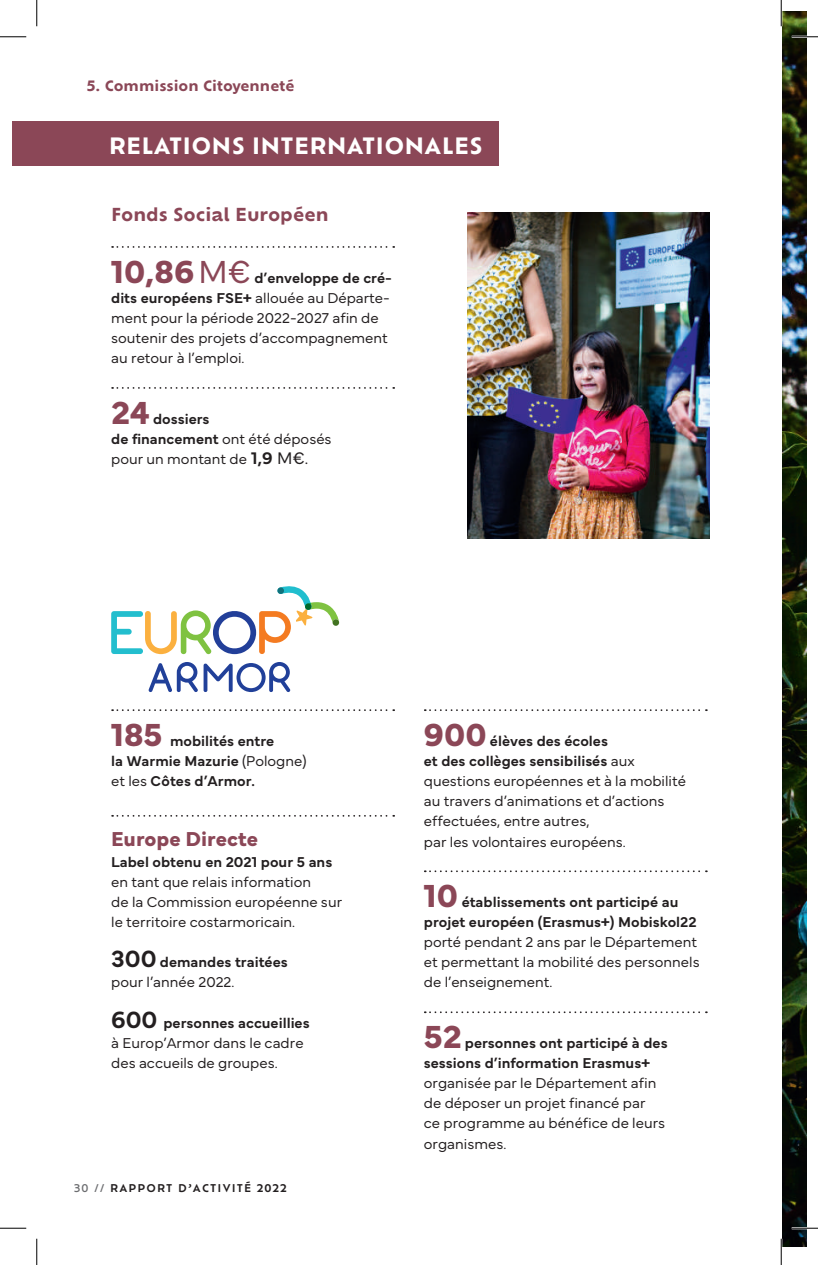
<style>
.page{position:relative;width:818px;height:1265px;background:#fff}
.page>*{position:absolute;margin:0;border:0;box-sizing:border-box;transform-origin:0 0}
.t1{font:700 33.25px "Mundial";color:#8b4757}
.t2{font:700 22.05px "Ofelia Text";letter-spacing:.01em;color:#fff}
.t3{font:700 21px "Mundial";color:#8b4757}
.t4{font:700 17.5px "Ofelia Text";color:#8b4757}
.t5{font:300 14.88px/20.1px "Mundial";color:#231f20}
.t6{font:600 14.88px/20.1px "Mundial";color:#231f20}
.t7{font:700 14px "Ofelia Text";color:#8b4757}
.t8{font:600 10.5px "Ofelia Text";letter-spacing:.11em;color:#231f20}
.s1{font-weight:300}
.s2{font-weight:600}
.s3{font-weight:600;font-size:17.5px}
.s4{font-size:17.5px}
.s5{font-size:24.5px}
.s6{font-weight:600;font-size:24.5px}
.s7{font-weight:500;color:#6c6d70}
</style>
<div class="page">
<img style="left:782px;top:12px;width:24px;height:1233px">
<img style="left:467px;top:213px;width:243px;height:325px">
<svg style="left:112px;top:246px;width:282px;height:2px"></svg>
<svg style="left:112px;top:387px;width:282px;height:2px"></svg>
<svg style="left:112px;top:709px;width:282px;height:2px"></svg>
<svg style="left:112px;top:815px;width:282px;height:1px"></svg>
<svg style="left:425px;top:709px;width:282px;height:2px"></svg>
<svg style="left:425px;top:870px;width:282px;height:2px"></svg>
<svg style="left:425px;top:1011px;width:282px;height:1px"></svg>
<svg style="left:111px;top:586px;width:228px;height:68px"></svg>
<svg style="left:149px;top:662px;width:141px;height:30px"></svg>
<div style="left:12px;top:121px;width:486px;height:45px;background:#8b4757"></div>
<hr style="left:791px;top:36px;width:27px;height:2px;background:#fff">
<hr style="left:791px;top:1226px;width:27px;height:2px;background:#fff">
<svg style="left:0;top:36px;width:26px;height:1px"></svg>
<svg style="left:791px;top:36px;width:27px;height:1px"></svg>
<svg style="left:0;top:1227px;width:26px;height:1px"></svg>
<svg style="left:791px;top:1227px;width:27px;height:1px"></svg>
<svg style="left:36px;top:0;width:1px;height:26px"></svg>
<svg style="left:36px;top:1238px;width:1px;height:26px"></svg>
<svg style="left:781px;top:0;width:1px;height:26px"></svg>
<svg style="left:781px;top:1238px;width:1px;height:26px"></svg>
<p class="t7" style="left:86px;top:75px;width:209px">5. Commission Citoyenneté</p>
<h2 class="t2" style="left:109px;top:129px;width:375px">RELATIONS INTERNATIONALES</h2>
<p class="t4" style="left:111px;top:201px;width:219px">Fonds Social Européen</p>
<h1 class="t1" style="left:111px;top:245px;width:141px">10,86 <span class="s1">M€</span></h1>
<p class="t5" style="left:111px;top:266px;width:282px;text-indent:143px"><span class="s2">d’enveloppe de cré&shy;dits européens FSE+</span> allouée au Départe&shy;ment pour la période 2022-2027 afin de soutenir des projets d’accompagnement au retour à l’emploi.</p>
<h1 class="t1" style="left:111px;top:386px;width:40px">24</h1>
<p class="t5" style="left:111px;top:407px;width:222px;text-indent:42px"><span class="s2">dossiers<br>de financement</span> ont été déposés pour un montant de <span class="s3">1,9</span> <span class="s4">M€.</span></p>
<h1 class="t1" style="left:111px;top:708px;width:53px">185</h1>
<p class="t6" style="left:111px;top:729px;width:197px;text-indent:59px">mobilités entre<br>la Warmie Mazurie <span class="s1">(Pologne) et les</span> Côtes d’Armor.</p>
<h3 class="t3" style="left:111px;top:822px;width:148px">Europe Directe</h3>
<p class="t6" style="left:111px;top:850px;width:223px">Label obtenu en 2021 pour 5 ans</p>
<p class="t5" style="left:111px;top:870px;width:232px">en tant que relais information<br>de la Commission européenne sur le territoire costarmoricain.</p>
<p class="t6" style="left:111px;top:950px;width:178px"><span class="s5">300</span> demandes traitées <span class="s1">pour l’année 2022.</span></p>
<p class="t5" style="left:111px;top:1010px;width:200px"><span class="s6">600</span> <span class="s2">personnes accueillies </span>à Europ’Armor dans le cadre des accueils de groupes.</p>
<p class="t8" style="left:74px;top:1179px;width:214px"><span class="s7">30 //</span> RAPPORT D’ACTIVITÉ 2022</p>
<h1 class="t1" style="left:424px;top:708px;width:64px">900</h1>
<p class="t5" style="left:424px;top:729px;width:263px;text-indent:66px"><span class="s2">élèves des écoles<br>et des collèges sensibilisés</span> aux questions européennes et à la mobilité au travers d’animations et d’actions effectuées, entre autres,<br>par les volontaires européens.</p>
<h1 class="t1" style="left:424px;top:869px;width:36px">10</h1>
<p class="t6" style="left:424px;top:890px;width:274px;text-indent:38px">établissements ont participé au projet européen (Erasmus+) Mobiskol22</p>
<p class="t5" style="left:424px;top:930px;width:277px">porté pendant 2 ans par le Département et permettant la mobilité des personnels de l’enseignement.</p>
<h1 class="t1" style="left:424px;top:1010px;width:39px">52</h1>
<p class="t6" style="left:424px;top:1031px;width:245px;text-indent:41px">personnes ont participé à des sessions d’information Erasmus+</p>
<p class="t5" style="left:424px;top:1071px;width:243px">organisée par le Département afin de déposer un projet financé par ce programme au bénéfice de leurs organismes.</p>
</div>
